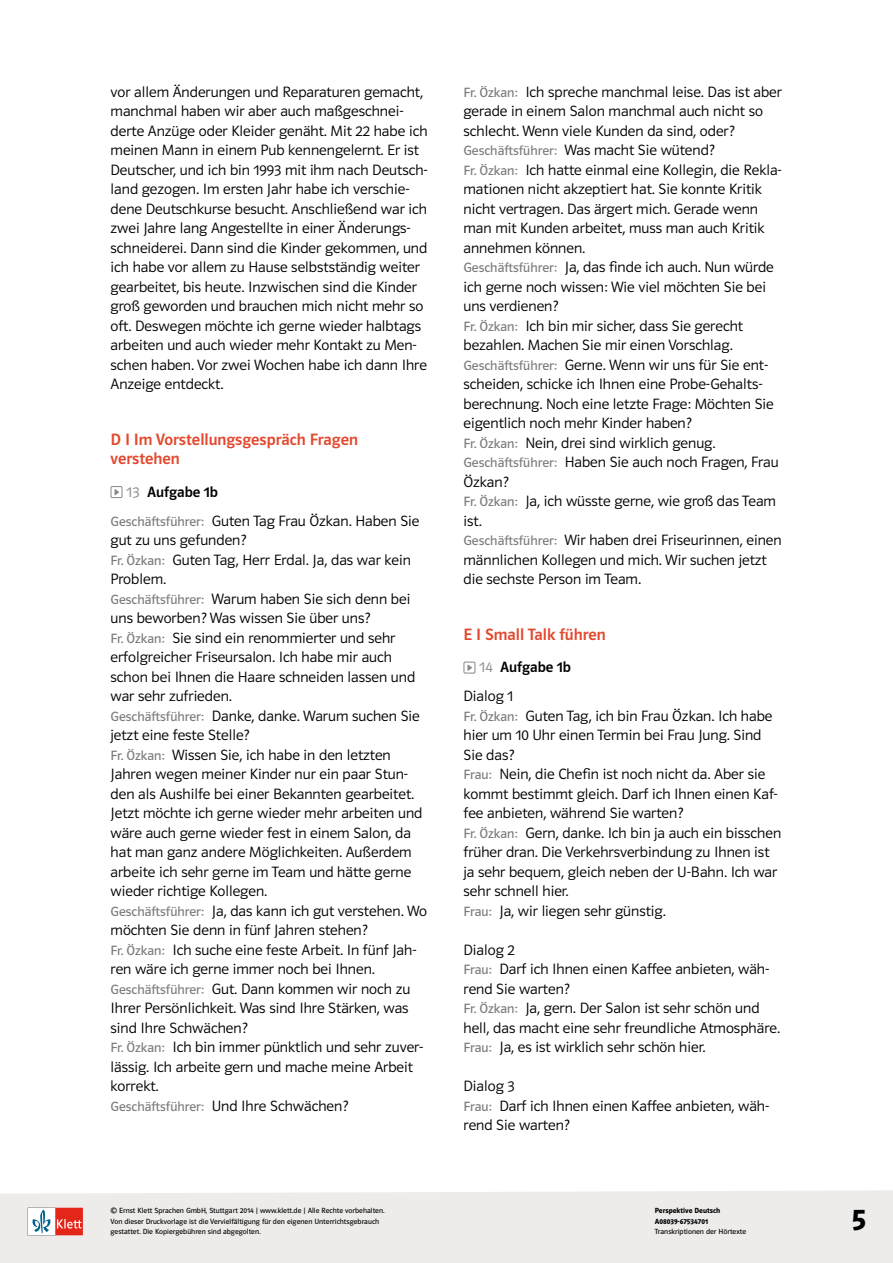
<style>
.page{position:relative;width:893px;height:1263px;background:#fff}
.page>*{position:absolute;margin:0;border:0;box-sizing:border-box;transform-origin:0 0}
.t1{font:30px "Polo ST11 K Hfett";color:#000}
.esf_loesungen_lektio{font:16.5px/19.5px "Polo ST11 K Krftg";color:#e2492f}
.esf_loesungen_dialog{font:15px/19.5px "Polo ST11 K Leicht";color:#000}
.esf_loesung_aufg{font:15px "Polo ST11 K Krftg";color:#000}
.esf_loesungen{font:15px "Polo ST11 K Leicht";color:#000}
.t2{font:7.5px/10.1px "Polo ST11 K Buch";color:#000}
.t3{font:7.5px/10.1px "Polo ST11 K Hfett";color:#000}
.s1{font-family:"Polo ST11 K Leicht";color:#898788}
.s2{font-family:"Polo ST11 K Buch";font-size:13.5px;color:#7b7c7e}
</style>
<div class="page">
<div style="left:0;top:1190px;width:893px;height:73px;background:#edeceb"></div>
<svg style="left:28px;top:1208px;width:55px;height:27px"></svg>
<svg style="left:115px;top:489px;width:4px;height:7px"></svg>
<div style="left:111px;top:486px;width:11px;height:12px;border:1px solid #898788"></div>
<svg style="left:467px;top:664px;width:5px;height:7px"></svg>
<div style="left:463px;top:662px;width:12px;height:11px;border:1px solid #898788"></div>
<p class="esf_loesungen_dialog" style="left:111px;top:82px;width:319px">vor allem Änderungen und Reparaturen gemacht, manchmal haben wir aber auch maßgeschnei&shy;derte Anzüge oder Kleider genäht. Mit 22 habe ich meinen Mann in einem Pub kennengelernt. Er ist Deutscher, und ich bin 1993 mit ihm nach Deutsch&shy;land gezogen. Im ersten Jahr habe ich verschie&shy;dene Deutschkurse besucht. Anschließend war ich zwei Jahre lang Angestellte in einer Änderungs&shy;schneiderei. Dann sind die Kinder gekommen, und ich habe vor allem zu Hause selbstständig weiter gearbeitet, bis heute. Inzwischen sind die Kinder groß geworden und brauchen mich nicht mehr so oft. Deswegen möchte ich gerne wieder halbtags arbeiten und auch wieder mehr Kontakt zu Men&shy;schen haben. Vor zwei Wochen habe ich dann Ihre Anzeige entdeckt.</p>
<p class="esf_loesungen_lektio" style="left:111px;top:430px;width:249px">D I Im Vorstellungsgespräch Fragen verstehen</p>
<p class="esf_loesung_aufg" style="left:126px;top:483px;width:93px"><span class="s1">13</span> Aufgabe 1b</p>
<p class="esf_loesungen_dialog" style="left:111px;top:511px;width:310px"><span class="s2">Geschäftsführer:</span> Guten Tag Frau Özkan. Haben Sie gut zu uns gefunden?</p>
<p class="esf_loesungen_dialog" style="left:111px;top:550px;width:302px"><span class="s2">Fr. Özkan:</span> Guten Tag, Herr Erdal. Ja, das war kein<br>Problem.</p>
<p class="esf_loesungen_dialog" style="left:111px;top:589px;width:301px"><span class="s2">Geschäftsführer:</span> Warum haben Sie sich denn bei uns beworben? Was wissen Sie über uns?</p>
<p class="esf_loesungen_dialog" style="left:111px;top:628px;width:306px"><span class="s2">Fr. Özkan:</span> Sie sind ein renommierter und sehr erfolgreicher Friseursalon. Ich habe mir auch schon bei Ihnen die Haare schneiden lassen und war sehr zufrieden.</p>
<p class="esf_loesungen_dialog" style="left:111px;top:706px;width:311px"><span class="s2">Geschäftsführer:</span> Danke, danke. Warum suchen Sie jetzt eine feste Stelle?</p>
<p class="esf_loesungen_dialog" style="left:111px;top:745px;width:313px"><span class="s2">Fr. Özkan:</span> Wissen Sie, ich habe in den letzten Jahren wegen meiner Kinder nur ein paar Stun&shy;den als Aushilfe bei einer Bekannten gearbeitet.<br>Jetzt möchte ich gerne wieder mehr arbeiten und wäre auch gerne wieder fest in einem Salon, da hat man ganz andere Möglichkeiten. Außerdem arbeite ich sehr gerne im Team und hätte gerne wieder richtige Kollegen.</p>
<p class="esf_loesungen_dialog" style="left:111px;top:901px;width:318px"><span class="s2">Geschäftsführer:</span> Ja, das kann ich gut verstehen. Wo möchten Sie denn in fünf Jahren stehen?</p>
<p class="esf_loesungen_dialog" style="left:111px;top:940px;width:308px"><span class="s2">Fr. Özkan:</span> Ich suche eine feste Arbeit. In fünf Jah&shy;ren wäre ich gerne immer noch bei Ihnen.</p>
<p class="esf_loesungen_dialog" style="left:111px;top:979px;width:301px;text-align:justify"><span class="s2">Geschäftsführer:</span> Gut. Dann kommen wir noch zu Ihrer Persönlichkeit. Was sind Ihre Stärken, was sind Ihre Schwächen?</p>
<p class="esf_loesungen_dialog" style="left:111px;top:1038px;width:314px"><span class="s2">Fr. Özkan:</span> Ich bin immer pünktlich und sehr zuver&shy;lässig. Ich arbeite gern und mache meine Arbeit korrekt.</p>
<p class="esf_loesungen_dialog" style="left:111px;top:1096px;width:239px"><span class="s2">Geschäftsführer:</span> Und Ihre Schwächen?</p>
<p class="t2" style="left:111px;top:1206px;width:276px">© Ernst Klett Sprachen GmbH, Stuttgart 2014 | www.klett.de | Alle Rechte vorbehalten.<br>Von dieser Druckvorlage ist die Vervielfältigung für den eigenen Unterrichtsgebrauch gestattet. Die Kopiergebühren sind abgegolten.</p>
<p class="esf_loesungen_dialog" style="left:463px;top:82px;width:320px"><span class="s2">Fr. Özkan:</span> Ich spreche manchmal leise. Das ist aber gerade in einem Salon manchmal auch nicht so schlecht. Wenn viele Kunden da sind, oder?</p>
<p class="esf_loesungen_dialog" style="left:463px;top:141px;width:253px"><span class="s2">Geschäftsführer:</span> Was macht Sie wütend?</p>
<p class="esf_loesungen_dialog" style="left:463px;top:160px;width:320px"><span class="s2">Fr. Özkan:</span> Ich hatte einmal eine Kollegin, die Rekla&shy;mationen nicht akzeptiert hat. Sie konnte Kritik nicht vertragen. Das ärgert mich. Gerade wenn man mit Kunden arbeitet, muss man auch Kritik annehmen können.</p>
<p class="esf_loesungen_dialog" style="left:463px;top:258px;width:312px"><span class="s2">Geschäftsführer:</span> Ja, das finde ich auch. Nun würde ich gerne noch wissen: Wie viel möchten Sie bei uns verdienen?</p>
<p class="esf_loesungen_dialog" style="left:463px;top:316px;width:281px"><span class="s2">Fr. Özkan:</span> Ich bin mir sicher, dass Sie gerecht bezahlen. Machen Sie mir einen Vorschlag.</p>
<p class="esf_loesungen_dialog" style="left:463px;top:355px;width:312px"><span class="s2">Geschäftsführer:</span> Gerne. Wenn wir uns für Sie ent&shy;scheiden, schicke ich Ihnen eine Probe-Gehalts&shy;berechnung. Noch eine letzte Frage: Möchten Sie eigentlich noch mehr Kinder haben?</p>
<p class="esf_loesungen_dialog" style="left:463px;top:433px;width:253px"><span class="s2">Fr. Özkan:</span> Nein, drei sind wirklich genug.</p>
<p class="esf_loesungen_dialog" style="left:463px;top:453px;width:317px"><span class="s2">Geschäftsführer:</span> Haben Sie auch noch Fragen, Frau<br>Özkan?</p>
<p class="esf_loesungen_dialog" style="left:463px;top:492px;width:314px"><span class="s2">Fr. Özkan:</span> Ja, ich wüsste gerne, wie groß das Team ist.</p>
<p class="esf_loesungen_dialog" style="left:463px;top:531px;width:320px"><span class="s2">Geschäftsführer:</span> Wir haben drei Friseurinnen, einen männlichen Kollegen und mich. Wir suchen jetzt die sechste Person im Team.</p>
<p class="esf_loesungen_lektio" style="left:463px;top:625px;width:144px">E I Small Talk führen</p>
<p class="esf_loesung_aufg" style="left:479px;top:659px;width:93px"><span class="s1">14</span> Aufgabe 1b</p>
<p class="esf_loesungen" style="left:463px;top:688px;width:51px">Dialog 1</p>
<p class="esf_loesungen_dialog" style="left:463px;top:706px;width:311px"><span class="s2">Fr. Özkan:</span> Guten Tag, ich bin Frau Özkan. Ich habe hier um 10 Uhr einen Termin bei Frau Jung. Sind<br>Sie das?</p>
<p class="esf_loesungen_dialog" style="left:463px;top:765px;width:316px"><span class="s2">Frau:</span> Nein, die Chefin ist noch nicht da. Aber sie kommt bestimmt gleich. Darf ich Ihnen einen Kaf&shy;fee anbieten, während Sie warten?</p>
<p class="esf_loesungen_dialog" style="left:463px;top:823px;width:319px"><span class="s2">Fr. Özkan:</span> Gern, danke. Ich bin ja auch ein bisschen früher dran. Die Verkehrsverbindung zu Ihnen ist ja sehr bequem, gleich neben der U-Bahn. Ich war sehr schnell hier.</p>
<p class="esf_loesungen_dialog" style="left:463px;top:901px;width:204px"><span class="s2">Frau:</span> Ja, wir liegen sehr günstig.</p>
<p class="esf_loesungen" style="left:463px;top:942px;width:53px">Dialog 2</p>
<p class="esf_loesungen_dialog" style="left:463px;top:960px;width:307px"><span class="s2">Frau:</span> Darf ich Ihnen einen Kaffee anbieten, wäh&shy;rend Sie warten?</p>
<p class="esf_loesungen_dialog" style="left:463px;top:999px;width:318px"><span class="s2">Fr. Özkan:</span> Ja, gern. Der Salon ist sehr schön und hell, das macht eine sehr freundliche Atmosphäre.</p>
<p class="esf_loesungen_dialog" style="left:463px;top:1038px;width:243px"><span class="s2">Frau:</span> Ja, es ist wirklich sehr schön hier.</p>
<p class="esf_loesungen" style="left:463px;top:1078px;width:53px">Dialog 3</p>
<p class="esf_loesungen_dialog" style="left:463px;top:1096px;width:307px"><span class="s2">Frau:</span> Darf ich Ihnen einen Kaffee anbieten, wäh&shy;rend Sie warten?</p>
<p class="t3" style="left:655px;top:1206px;width:67px">Perspektive Deutsch<br>A08039-67534701</p>
<p class="t2" style="left:655px;top:1226px;width:93px">Transkriptionen der Hörtexte</p>
<h1 class="t1" style="left:852px;top:1202px;width:16px">5</h1>
</div>
